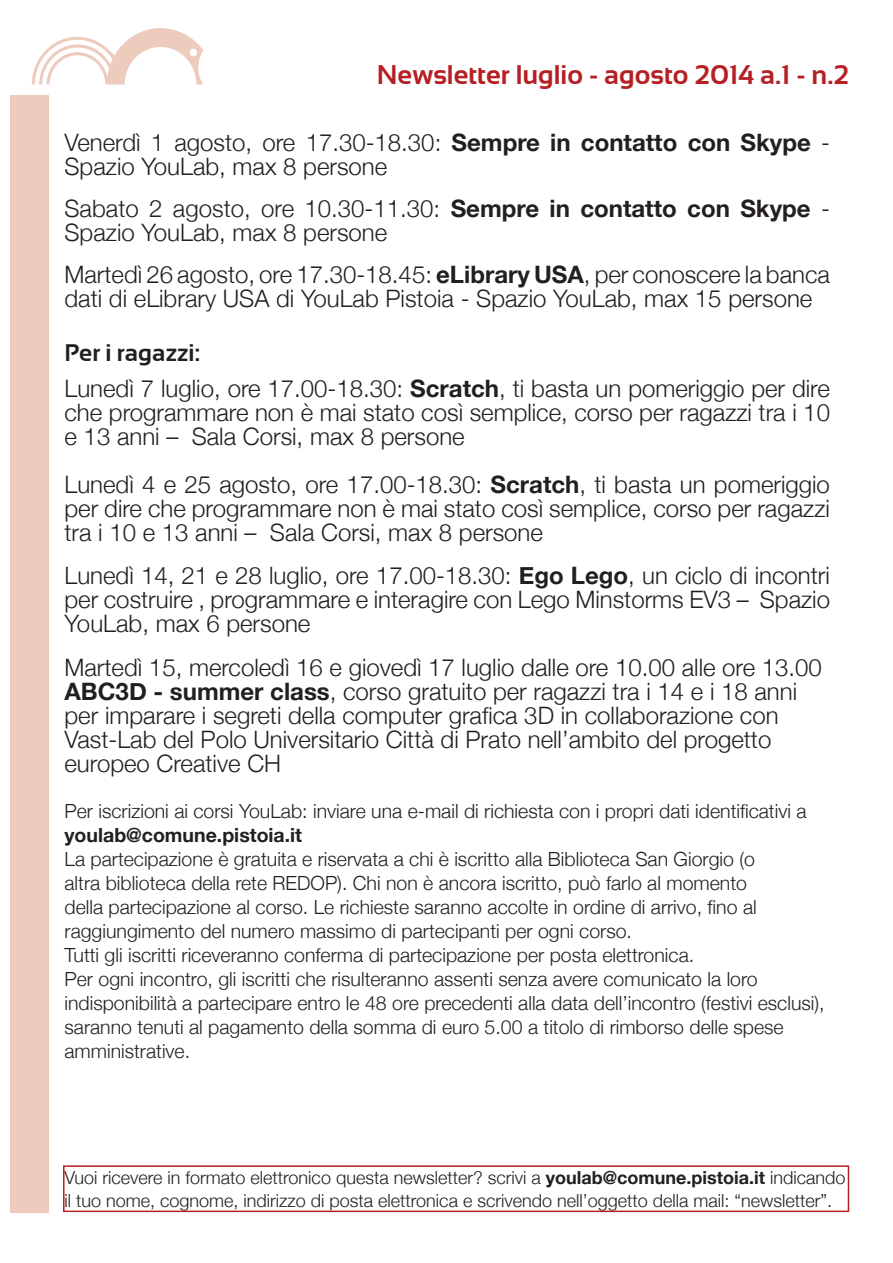
<style>
.page{position:relative;width:893px;height:1263px;background:#fff}
.page>*{position:absolute;margin:0;border:0;box-sizing:border-box;transform-origin:0 0}
.t1{font:700 27px "Sansation";color:#b62024}
.t2{font:300 24px/24px "Helvetica Neue";color:#231f20}
.t3{font:700 24px "Sansation";color:#231f20}
.t4{font:300 19.5px/24px "Helvetica Neue";color:#231f20}
.t5{font:300 18px/22.5px "Helvetica Neue";color:#231f20}
.s1{font-weight:700}
</style>
<div class="page">
<svg style="left:32px;top:28px;width:171px;height:57px"></svg>
<div style="left:11px;top:95px;width:38px;height:1117px;background:#edcbbd"></div>
<div style="left:63px;top:1165px;width:786px;height:47px;border:2px solid #b62024"></div>
<p class="t1" style="left:377px;top:59px;width:474px">Newsletter luglio - agosto 2014 a.1 - n.2</p>
<p class="t2" style="left:65px;top:129px;width:767px">Venerdì 1 agosto, ore 17.30-18.30: <span class="s1">Sempre in contatto con Skype</span> -<br>Spazio YouLab, max 8 persone</p>
<p class="t2" style="left:65px;top:195px;width:767px">Sabato 2 agosto, ore 10.30-11.30: <span class="s1">Sempre in contatto con Skype</span> -<br>Spazio YouLab, max 8 persone</p>
<p class="t2" style="left:65px;top:261px;width:767px">Martedì 26 agosto, ore 17.30-18.45: <span class="s1">eLibrary USA</span>, per conoscere la banca dati di eLibrary USA di YouLab Pistoia - Spazio YouLab, max 15 persone</p>
<p class="t3" style="left:65px;top:339px;width:137px">Per i ragazzi:</p>
<p class="t2" style="left:65px;top:375px;width:767px;text-align:justify">Lunedì 7 luglio, ore 17.00-18.30: <span class="s1">Scratch</span>, ti basta un pomeriggio per dire che programmare non è mai stato così semplice, corso per ragazzi tra i 10 e 13 anni – Sala Corsi, max 8 persone</p>
<p class="t2" style="left:65px;top:471px;width:767px;text-align:justify">Lunedì 4 e 25 agosto, ore 17.00-18.30: <span class="s1">Scratch</span>, ti basta un pomeriggio per dire che programmare non è mai stato così semplice, corso per ragazzi tra i 10 e 13 anni – Sala Corsi, max 8 persone</p>
<p class="t2" style="left:65px;top:562px;width:767px;text-align:justify">Lunedì 14, 21 e 28 luglio, ore 17.00-18.30: <span class="s1">Ego Lego</span>, un ciclo di incontri per costruire , programmare e interagire con Lego Minstorms EV3 – Spazio YouLab, max 6 persone</p>
<p class="t2" style="left:65px;top:654px;width:759px">Martedì 15, mercoledì 16 e giovedì 17 luglio dalle ore 10.00 alle ore 13.00<br><span class="s1">ABC3D - summer class</span>, corso gratuito per ragazzi tra i 14 e i 18 anni per imparare i segreti della computer grafica 3D in collaborazione con Vast-Lab del Polo Universitario Città di Prato nell’ambito del progetto europeo Creative CH</p>
<p class="t4" style="left:65px;top:798px;width:743px">Per iscrizioni ai corsi YouLab: inviare una e-mail di richiesta con i propri dati identificativi a <span class="s1">youlab@comune.pistoia.it</span></p>
<p class="t4" style="left:65px;top:846px;width:694px">La partecipazione è gratuita e riservata a chi è iscritto alla Biblioteca San Giorgio (o altra biblioteca della rete REDOP). Chi non è ancora iscritto, può farlo al momento della partecipazione al corso. Le richieste saranno accolte in ordine di arrivo, fino al raggiungimento del numero massimo di partecipanti per ogni corso.</p>
<p class="t4" style="left:65px;top:942px;width:631px">Tutti gli iscritti riceveranno conferma di partecipazione per posta elettronica.</p>
<p class="t4" style="left:65px;top:966px;width:762px">Per ogni incontro, gli iscritti che risulteranno assenti senza avere comunicato la loro indisponibilità a partecipare entro le 48 ore precedenti alla data dell’incontro (festivi esclusi), saranno tenuti al pagamento della somma di euro 5.00 a titolo di rimborso delle spese amministrative.</p>
<p class="t5" style="left:65px;top:1166px;width:782px">Vuoi ricevere in formato elettronico questa newsletter? scrivi a <span class="s1">youlab@comune.pistoia.it</span> indicando il tuo nome, cognome, indirizzo di posta elettronica e scrivendo nell’oggetto della mail: “newsletter”.</p>
</div>
